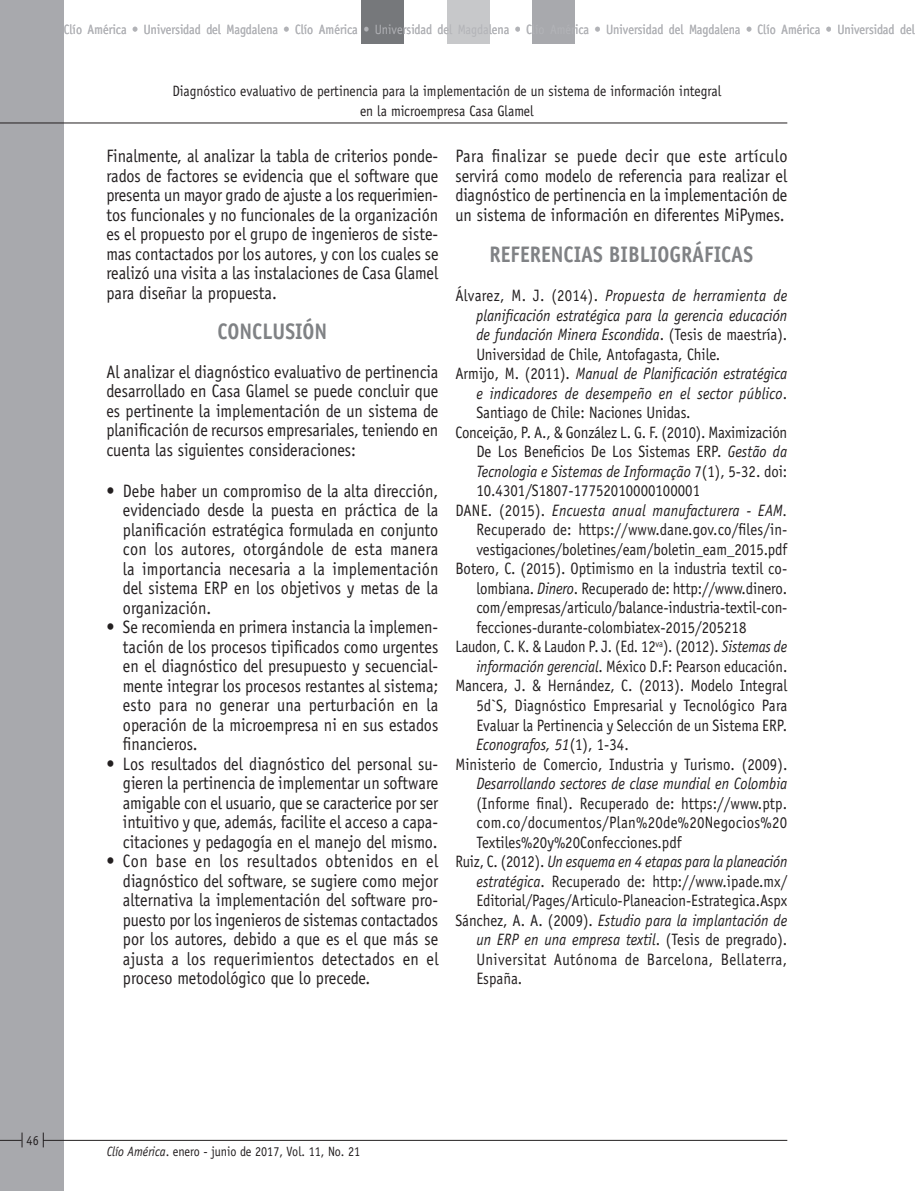
<style>
.page{position:relative;width:915px;height:1191px;background:#fff}
.page>*{position:absolute;margin:0;border:0;box-sizing:border-box;transform-origin:0 0}
.t1{font:700 22.5px "Officina Sans";color:#808285;scale:.9 1}
.t2{font:18px/19.5px "Officina Sans";color:#231f20;text-align:justify;scale:.9 1}
.t3{font:16.5px "Officina Sans";color:#231f20;scale:.9 1}
.t4{font:italic 16.5px "Officina Sans";color:#231f20;scale:.9 1}
.t5{font:16.5px "Officina Sans";color:#231f20;scale:.88 1}
.t6{font:16.5px "Officina Sans";color:#231f20;scale:.89 1}
.t7{font:italic 16.5px "Officina Sans";color:#231f20;scale:.89 1}
.t8{font:16.5px "Officina Sans";letter-spacing:.03em;color:#231f20;scale:.9 1}
.t9{font:16.5px "Officina Sans";letter-spacing:.02em;color:#231f20;scale:.9 1}
.t10{font:15px/19.8px "Officina Sans";color:#231f20;text-align:center;scale:.9 1}
.t11{font:13.5px "Officina Sans";color:#b2b3b7;scale:.9 1}
.t12{font:13.5px "Officina Sans";color:#231f20;scale:.9 1}
.s1{font-style:normal}
.s2{font-style:italic}
</style>
<div class="page">
<div style="left:0;top:0;width:64px;height:1191px;background:#a8a9ad"></div>
<hr style="left:43px;top:1140px;width:744px;height:1px;background:#231f20">
<svg style="left:43px;top:1132px;width:1px;height:15px"></svg>
<svg style="left:0;top:1132px;width:23px;height:15px"></svg>
<div style="left:361px;top:0;width:43px;height:44px;background:#76787b"></div>
<div style="left:531px;top:0;width:43px;height:44px;background:#a8a9ad"></div>
<div style="left:446px;top:0;width:43px;height:44px;background:#c7c8ca"></div>
<hr style="left:0;top:123px;width:787px;height:1px;background:#231f20">
<p class="t11" style="left:64px;top:21px;width:946px">Clío América • Universidad del Magdalena • Clío América • Universidad del Magdalena • Clío América • Universidad del Magdalena • Clío América • Universidad del</p>
<p class="t10" style="left:172px;top:81px;width:611px">Diagnóstico evaluativo de pertinencia para la implementación de un sistema de información integral en la microempresa Casa Glamel</p>
<p class="t2" style="left:106px;top:147px;width:370px">Finalmente, al analizar la tabla de criterios ponde&shy;rados de factores se evidencia que el software que presenta un mayor grado de ajuste a los requerimien&shy;tos funcionales y no funcionales de la organización es el propuesto por el grupo de ingenieros de siste&shy;mas contactados por los autores, y con los cuales se realizó una visita a las instalaciones de Casa Glamel para diseñar la propuesta.</p>
<p class="t1" style="left:217px;top:317px;width:124px">CONCLUSIÓN</p>
<p class="t2" style="left:106px;top:362px;width:370px">Al analizar el diagnóstico evaluativo de pertinencia desarrollado en Casa Glamel se puede concluir que es pertinente la implementación de un sistema de planificación de recursos empresariales, teniendo en cuenta las siguientes consideraciones:</p>
<p class="t2" style="left:123px;top:481px;width:352px;text-indent:-17px">• Debe haber un compromiso de la alta dirección, evidenciado desde la puesta en práctica de la planificación estratégica formulada en conjunto con los autores, otorgándole de esta manera la importancia necesaria a la implementación del sistema ERP en los objetivos y metas de la organización.</p>
<p class="t2" style="left:123px;top:617px;width:352px;text-indent:-17px">• Se recomienda en primera instancia la implemen&shy;tación de los procesos tipificados como urgentes en el diagnóstico del presupuesto y secuencial&shy;mente integrar los procesos restantes al sistema; esto para no generar una perturbación en la operación de la microempresa ni en sus estados financieros.</p>
<p class="t2" style="left:123px;top:754px;width:352px;text-indent:-17px">• Los resultados del diagnóstico del personal su&shy;gieren la pertinencia de implementar un software amigable con el usuario, que se caracterice por ser intuitivo y que, además, facilite el acceso a capa&shy;citaciones y pedagogía en el manejo del mismo.</p>
<p class="t2" style="left:123px;top:851px;width:352px;text-indent:-17px">• Con base en los resultados obtenidos en el diagnóstico del software, se sugiere como mejor alternativa la implementación del software pro&shy;puesto por los ingenieros de sistemas contactados por los autores, debido a que es el que más se ajusta a los requerimientos detectados en el proceso metodológico que lo precede.</p>
<p class="t2" style="left:455px;top:146px;width:370px">Para finalizar se puede decir que este artículo servirá como modelo de referencia para realizar el diagnóstico de pertinencia en la implementación de un sistema de información en diferentes MiPymes.</p>
<p class="t1" style="left:489px;top:241px;width:294px">REFERENCIAS BIBLIOGRÁFICAS</p>
<p class="t4" style="left:455px;top:286px;width:370px"><span class="s1">Álvarez, M. J. (2014).</span> Propuesta de herramienta de</p>
<p class="t4" style="left:476px;top:306px;width:347px">planificación estratégica para la gerencia educación</p>
<p class="t4" style="left:476px;top:325px;width:347px">de fundación Minera Escondida<span class="s1">. (Tesis de maestría).</span></p>
<p class="t3" style="left:476px;top:344px;width:272px">Universidad de Chile, Antofagasta, Chile.</p>
<p class="t4" style="left:455px;top:364px;width:370px"><span class="s1">Armijo, M. (2011).</span> Manual de Planificación estratégica</p>
<p class="t4" style="left:476px;top:384px;width:347px">e indicadores de desempeño en el sector público<span class="s1">.</span></p>
<p class="t3" style="left:476px;top:403px;width:239px">Santiago de Chile: Naciones Unidas.</p>
<p class="t3" style="left:455px;top:423px;width:370px">Conceição, P. A., &amp; González L. G. F. (2010). Maximización</p>
<p class="t3" style="left:476px;top:442px;width:347px">De Los Beneficios De Los Sistemas ERP. <span class="s2">Gestão da</span></p>
<p class="t4" style="left:476px;top:462px;width:347px">Tecnologia e Sistemas de Informação <span class="s1">7(1), 5-32. doi:</span></p>
<p class="t3" style="left:476px;top:481px;width:250px">10.4301/S1807-17752010000100001</p>
<p class="t4" style="left:455px;top:501px;width:370px"><span class="s1">DANE. (2015).</span> Encuesta anual manufacturera - EAM.</p>
<p class="t3" style="left:476px;top:520px;width:347px">Recuperado de: https://www.dane.gov.co/files/in-</p>
<p class="t3" style="left:476px;top:539px;width:347px">vestigaciones/boletines/eam/boletin_eam_2015.pdf</p>
<p class="t3" style="left:455px;top:559px;width:370px">Botero, C. (2015). Optimismo en la industria textil co-</p>
<p class="t3" style="left:476px;top:578px;width:347px">lombiana. <span class="s2">Dinero</span>. Recuperado de: http://www.dinero.</p>
<p class="t3" style="left:476px;top:598px;width:347px">com/empresas/articulo/balance-industria-textil-con-</p>
<p class="t3" style="left:476px;top:617px;width:301px">fecciones-durante-colombiatex-2015/205218</p>
<p class="t5" style="left:455px;top:637px;width:378px">Laudon, C. K. &amp; Laudon P. J. (Ed. 12<sup>va</sup>). (2012). <span class="s2">Sistemas de</span></p>
<p class="t5" style="left:476px;top:656px;width:355px"><span class="s2">información gerencial</span>. México D.F: Pearson educación.</p>
<p class="t3" style="left:455px;top:676px;width:370px">Mancera, J. &amp; Hernández, C. (2013). Modelo Integral</p>
<p class="t3" style="left:476px;top:695px;width:347px">5d`S, Diagnóstico Empresarial y Tecnológico Para</p>
<p class="t3" style="left:476px;top:715px;width:347px">Evaluar la Pertinencia y Selección de un Sistema ERP.</p>
<p class="t4" style="left:476px;top:735px;width:171px">Econografos, 51<span class="s1">(1), 1-34.</span></p>
<p class="t3" style="left:455px;top:754px;width:370px">Ministerio de Comercio, Industria y Turismo. (2009).</p>
<p class="t4" style="left:476px;top:774px;width:347px">Desarrollando sectores de clase mundial en Colombia</p>
<p class="t3" style="left:476px;top:793px;width:347px">(Informe final). Recuperado de: https://www.ptp.</p>
<p class="t9" style="left:476px;top:813px;width:347px">com.co/documentos/Plan%20de%20Negocios%20</p>
<p class="t3" style="left:476px;top:832px;width:229px">Textiles%20y%20Confecciones.pdf</p>
<p class="t7" style="left:455px;top:852px;width:374px"><span class="s1">Ruiz, C. (2012).</span> Un esquema en 4 etapas para la planeación</p>
<p class="t6" style="left:476px;top:871px;width:351px"><span class="s2">estratégica</span>. Recuperado de: http://www.ipade.mx/</p>
<p class="t6" style="left:476px;top:890px;width:351px">Editorial/Pages/Articulo-Planeacion-Estrategica.Aspx</p>
<p class="t4" style="left:455px;top:910px;width:370px"><span class="s1">Sánchez, A. A. (2009).</span> Estudio para la implantación de</p>
<p class="t4" style="left:476px;top:930px;width:347px">un ERP en una empresa textil<span class="s1">. (Tesis de pregrado).</span></p>
<p class="t8" style="left:476px;top:949px;width:347px">Universitat Autónoma de Barcelona, Bellaterra,</p>
<p class="t3" style="left:476px;top:968px;width:53px">España.</p>
<p class="t12" style="left:27px;top:1132px;width:15px">46</p>
<p class="t12" style="left:107px;top:1144px;width:283px"><span class="s2">Clío América</span>. enero - junio de 2017, Vol. 11, No. 21</p>
</div>
